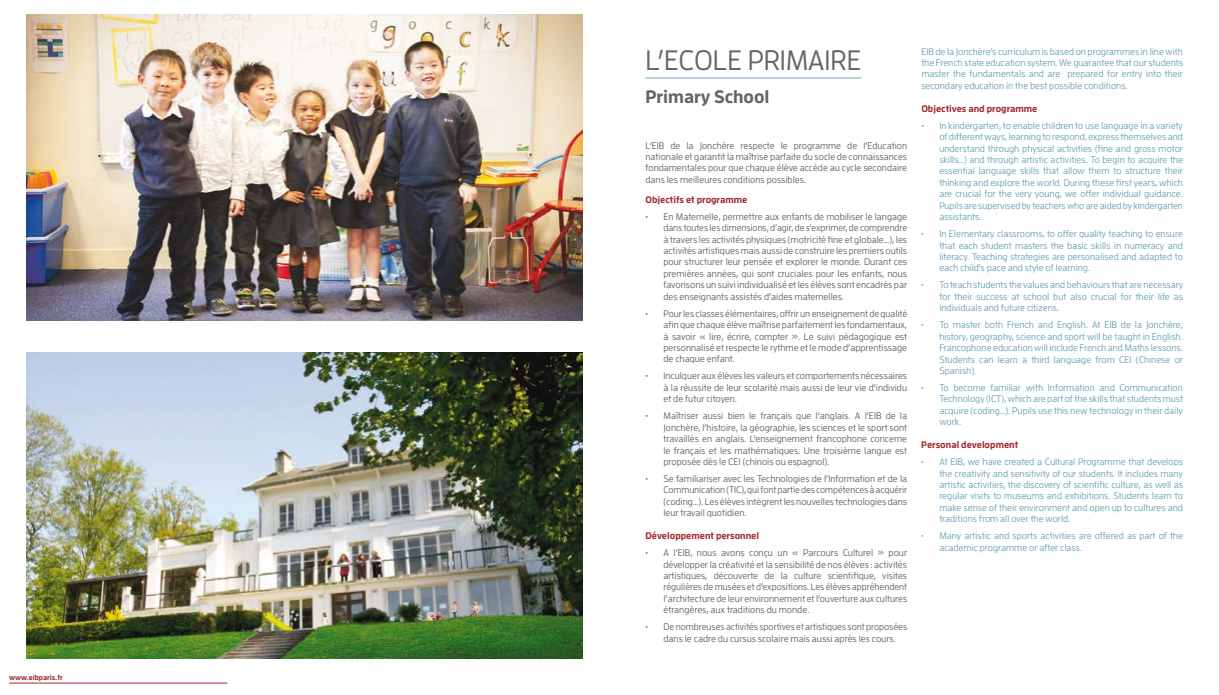
<style>
.page{position:relative;width:1219px;height:695px;background:#fff}
.page>*{position:absolute;margin:0;border:0;box-sizing:border-box;transform-origin:0 0}
.t1{font:500 28px "Enzo OT";color:#646567}
.t2{font:700 18px "Enzo OT";color:#646567}
.t3{font:500 9.5px/11.4px "Enzo OT";color:#646567;text-align:justify}
.t4{font:500 9.5px/11.4px "Enzo OT";color:#6ba2b9;text-align:justify}
.t5{font:700 9.5px "Enzo OT";color:#a22a2e}
.t6{font:700 7.2px "Enzo OT";color:#a22a2e}
</style>
<div class="page">
<hr style="left:9px;top:682px;width:218px;height:1px;background:#a22a2e">
<hr style="left:645px;top:77px;width:216px;height:1px;background:#6ba2b9">
<img style="left:27px;top:14px;width:555px;height:306px">
<img style="left:27px;top:353px;width:555px;height:305px">
<p class="t6" style="left:9px;top:673px;width:55px">www.eibparis.fr</p>
<h1 class="t1" style="left:645px;top:44px;width:218px">L’ECOLE PRIMAIRE</h1>
<h2 class="t2" style="left:645px;top:86px;width:126px">Primary School</h2>
<p class="t3" style="left:645px;top:139px;width:263px">L’EIB de la Jonchère respecte le programme de l’Education nationale et garantit la maîtrise parfaite du socle de connaissances fondamentales pour que chaque élève accède au cycle secondaire dans les meilleures conditions possibles.</p>
<p class="t5" style="left:645px;top:194px;width:103px">Objectifs et programme</p>
<p class="t3" style="left:663px;top:210px;width:245px;text-indent:-18px">• En Maternelle, permettre aux enfants de mobiliser le langage dans toutes les dimensions, d’agir, de s’exprimer, de comprendre à travers les activités physiques (motricité fine et globale…), les activités artistiques mais aussi de construire les premiers outils pour structurer leur pensée et explorer le monde. Durant ces premières années, qui sont cruciales pour les enfants, nous favorisons un suivi individualisé et les élèves sont encadrés par des enseignants assistés d’aides maternelles.</p>
<p class="t3" style="left:663px;top:307px;width:245px;text-indent:-18px">• Pour les classes élémentaires, offrir un enseignement de qualité afin que chaque élève maîtrise parfaitement les fondamentaux, à savoir « lire, écrire, compter ». Le suivi pédagogique est personnalisé et respecte le rythme et le mode d’apprentissage de chaque enfant.</p>
<p class="t3" style="left:663px;top:370px;width:245px;text-indent:-18px">• Inculquer aux élèves les valeurs et comportements nécessaires à la réussite de leur scolarité mais aussi de leur vie d’individu et de futur citoyen.</p>
<p class="t3" style="left:663px;top:410px;width:245px;text-indent:-18px">• Maîtriser aussi bien le français que l’anglais. A l’EIB de la Jonchère, l’histoire, la géographie, les sciences et le sport sont travaillés en anglais. L’enseignement francophone concerne le français et les mathématiques. Une troisième langue est proposée dès le CE1 (chinois ou espagnol).</p>
<p class="t3" style="left:663px;top:473px;width:245px;text-indent:-18px">• Se familiariser avec les Technologies de l’Information et de la Communication (TIC), qui font partie des compétences à acquérir (coding…). Les élèves intègrent les nouvelles technologies dans leur travail quotidien.</p>
<p class="t5" style="left:645px;top:530px;width:115px">Développement personnel</p>
<p class="t3" style="left:663px;top:547px;width:245px;text-indent:-18px">• A l’EIB, nous avons conçu un « Parcours Culturel » pour développer la créativité et la sensibilité de nos élèves : activités artistiques, découverte de la culture scientifique, visites régulières de musées et d’expositions. Les élèves appréhendent l’architecture de leur environnement et l’ouverture aux cultures étrangères, aux traditions du monde.</p>
<p class="t3" style="left:663px;top:621px;width:245px;text-indent:-18px">• De nombreuses activités sportives et artistiques sont proposées dans le cadre du cursus scolaire mais aussi après les cours.</p>
<p class="t4" style="left:921px;top:45px;width:263px">EIB de la Jonchère’s curriculum is based on programmes in line with the French state education system. We guarantee that our students master the fundamentals and are prepared for entry into their secondary education in the best possible conditions.</p>
<p class="t5" style="left:921px;top:103px;width:118px">Objectives and programme</p>
<p class="t4" style="left:939px;top:120px;width:245px;text-indent:-18px">• In kindergarten, to enable children to use language in a variety of different ways, learning to respond, express themselves and understand through physical activities (fine and gross motor skills…) and through artistic activities. To begin to acquire the essential language skills that allow them to structure their thinking and explore the world. During these first years, which are crucial for the very young, we offer individual guidance.<br>Pupils are supervised by teachers who are aided by kindergarten assistants.</p>
<p class="t4" style="left:939px;top:228px;width:245px;text-indent:-18px">• In Elementary classrooms, to offer quality teaching to ensure that each student masters the basic skills in numeracy and literacy. Teaching strategies are personalised and adapted to each child’s pace and style of learning.</p>
<p class="t4" style="left:939px;top:279px;width:245px;text-indent:-18px">• To teach students the values and behaviours that are necessary for their success at school but also crucial for their life as individuals and future citizens.</p>
<p class="t4" style="left:939px;top:319px;width:245px;text-indent:-18px">• To master both French and English. At EIB de la Jonchère, history, geography, science and sport will be taught in English.<br>Francophone education will include French and Maths lessons.<br>Students can learn a third language from CE1 (Chinese or Spanish).</p>
<p class="t4" style="left:939px;top:382px;width:245px;text-indent:-18px">• To become familiar with Information and Communication Technology (ICT), which are part of the skills that students must acquire (coding…). Pupils use this new technology in their daily work.</p>
<p class="t5" style="left:921px;top:439px;width:98px">Personal development</p>
<p class="t4" style="left:939px;top:456px;width:245px;text-indent:-18px">• At EIB, we have created a Cultural Programme that develops the creativity and sensitivity of our students. It includes many artistic activities, the discovery of scientific culture, as well as regular visits to museums and exhibitions. Students learn to make sense of their environment and open up to cultures and traditions from all over the world.</p>
<p class="t4" style="left:939px;top:530px;width:245px;text-indent:-18px">• Many artistic and sports activities are offered as part of the academic programme or after class.</p>
</div>
